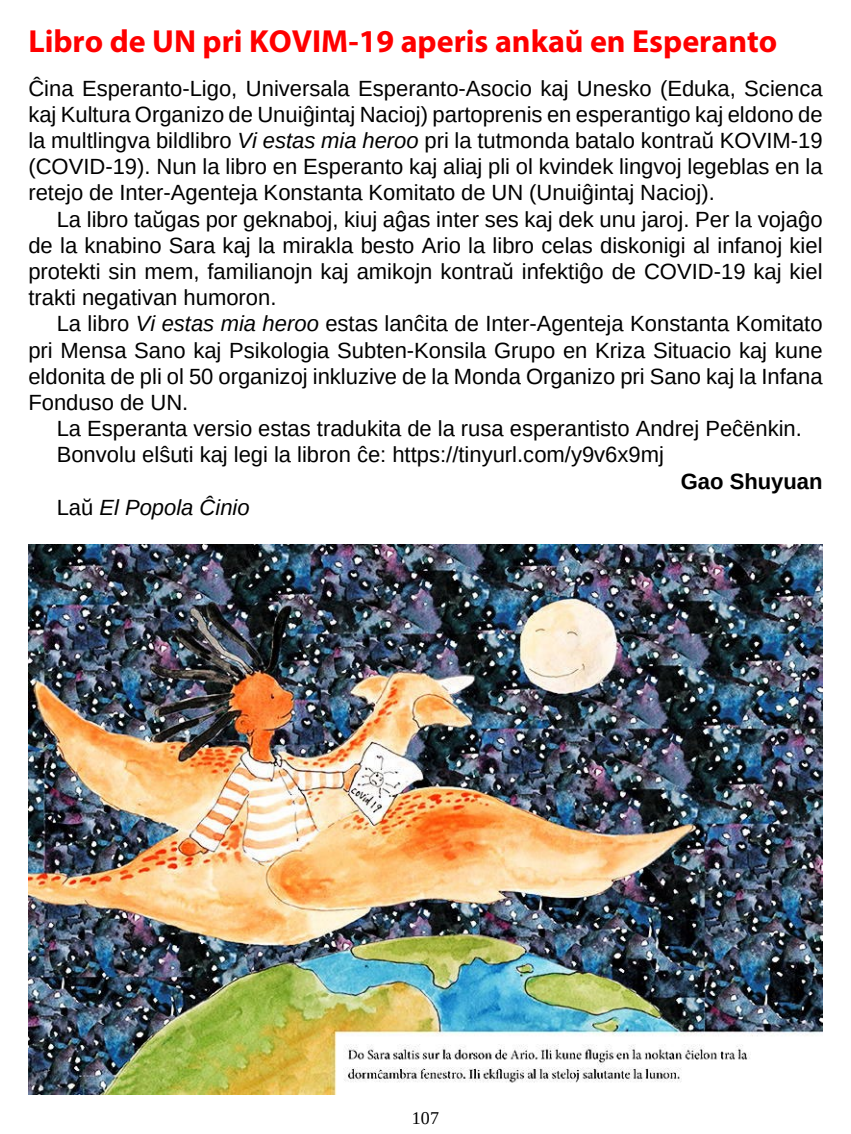
<style>
.page{position:relative;width:851px;height:1134px;background:#fff}
.page>*{position:absolute;margin:0;border:0;box-sizing:border-box;transform-origin:0 0}
.Titolo{font:700 32px "Myriad Pro";color:#f00}
.Teksto{font:22px/26.2px "Liberation Sans";color:#000;text-align:justify}
.Teksto_senindenta{font:22px/26.2px "Liberation Sans";color:#000;text-align:justify}
.Teksto-2{font:italic 22px "Liberation Sans";color:#000}
.Autoro_Dika{font:700 22px "Liberation Sans";color:#000}
.Pagnumero{font:18px "Liberation Serif";color:#000}
.s1{font-style:italic}
.s2{font-style:normal}
</style>
<div class="page">
<img style="left:28px;top:544px;width:794px;height:550px">
<p class="Titolo" style="left:28px;top:21px;width:750px">Libro de UN pri KOVIM-19 aperis ankaŭ en Esperanto</p>
<p class="Teksto_senindenta" style="left:28px;top:75px;width:795px">Ĉina Esperanto-Ligo, Universala Esperanto-Asocio kaj Unesko (Eduka, Scienca kaj Kultura Organizo de Unuiĝintaj Nacioj) partoprenis en esperantigo kaj eldono de la multlingva bildlibro <span class="s1">Vi estas mia heroo</span> pri la tutmonda batalo kontraŭ KOVIM-19 (COVID-19). Nun la libro en Esperanto kaj aliaj pli ol kvindek lingvoj legeblas en la retejo de Inter-Agenteja Konstanta Komitato de UN (Unuiĝintaj Nacioj).</p>
<p class="Teksto" style="left:28px;top:206px;width:795px;text-indent:28px">La libro taŭgas por geknaboj, kiuj aĝas inter ses kaj dek unu jaroj. Per la vojaĝo de la knabino Sara kaj la mirakla besto Ario la libro celas diskonigi al infanoj kiel protekti sin mem, familianojn kaj amikojn kontraŭ infektiĝo de COVID-19 kaj kiel trakti negativan humoron.</p>
<p class="Teksto" style="left:28px;top:311px;width:795px;text-indent:28px">La libro <span class="s1">Vi estas mia heroo</span> estas lanĉita de Inter-Agenteja Konstanta Komitato pri Mensa Sano kaj Psikologia Subten-Konsila Grupo en Kriza Situacio kaj kune eldonita de pli ol 50 organizoj inkluzive de la Monda Organizo pri Sano kaj la Infana Fonduso de UN.</p>
<p class="Teksto" style="left:57px;top:416px;width:746px">La Esperanta versio estas tradukita de la rusa esperantisto Andrej Peĉënkin.</p>
<p class="Teksto" style="left:57px;top:442px;width:608px">Bonvolu elŝuti kaj legi la libron ĉe: https://tinyurl.com/y9v6x9mj</p>
<p class="Autoro_Dika" style="left:680px;top:466px;width:143px">Gao Shuyuan</p>
<p class="Teksto-2" style="left:57px;top:492px;width:194px"><span class="s2">Laŭ</span> El Popola Ĉinio</p>
<p class="Pagnumero" style="left:412px;top:1106px;width:28px">107</p>
</div>
